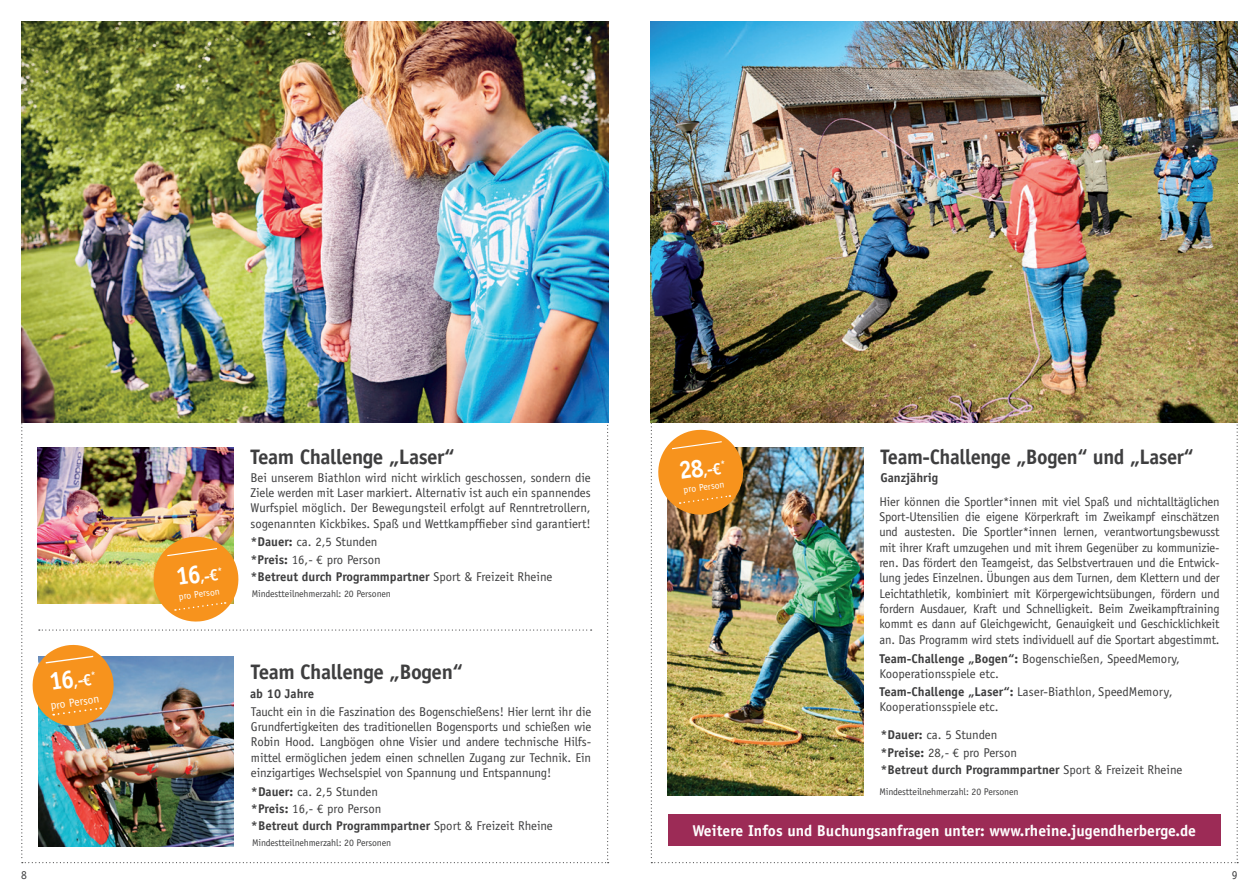
<style>
.page{position:relative;width:1259px;height:893px;background:#fff}
.page>*{position:absolute;margin:0;border:0;box-sizing:border-box;transform-origin:0 0}
.t1{font:700 21px "Officina Sans";letter-spacing:-.02em;color:#3e3e3f}
.t2{font:700 16.5px "Officina San ITC";color:#fff;scale:.93 1}
.t3{font:700 15.75px "Officina Sans";color:#fff}
.t4{font:12.75px/15.3px "Officina Sans";letter-spacing:-.01em;color:#3e3e3f}
.t5{font:12.75px/15.3px "Officina San ITC";color:#3e3e3f}
.t6{font:700 12.75px "Officina Sans";color:#3e3e3f}
.t7{font:12px "Officina Sans";color:#3e3e3f}
.t8{font:11.55px "Officina Sans";color:#fff}
.t9{font:9.75px "Officina Sans";letter-spacing:-.01em;color:#3e3e3f}
.t10{font:9.75px "Officina Sans";color:#fff}
.s1{font-family:"Officina Sans";font-size:25.5px}
.s2{font-weight:700}
.s3{font-family:"Officina San ITC"}
.s4{font-family:"Officina Sans";font-weight:700}
.s5{font-family:"Officina Sans"}
</style>
<div class="page">
<img style="left:651px;top:21px;width:586px;height:162px">
<img style="left:651px;top:183px;width:587px;height:680px">
<img style="left:21px;top:21px;width:587px;height:842px">
<div style="left:668px;top:814px;width:552px;height:32px;background:#9c2b56"></div>
<p class="t2" style="left:48px;top:674px;width:52px;rotate:-8deg"><span class="s1">16</span>,-€<sup>*</sup></p>
<p class="t8" style="left:50px;top:699px;width:51px;rotate:-8deg">pro Person</p>
<p class="t2" style="left:175px;top:570px;width:52px;rotate:-8deg"><span class="s1">16</span>,-€<sup>*</sup></p>
<p class="t10" style="left:178px;top:591px;width:43px;rotate:-8deg">pro Person</p>
<h1 class="t1" style="left:250px;top:443px;width:206px">Team Challenge „Laser“</h1>
<p class="t4" style="left:250px;top:470px;width:342px;text-align:justify">Bei unserem Biathlon wird nicht wirklich geschossen, sondern die Ziele werden mit Laser markiert. Alternativ ist auch ein spannendes Wurfspiel möglich. Der Bewegungsteil erfolgt auf Renntretrollern, sogenannten Kickbikes. Spaß und Wettkampffieber sind garantiert!</p>
<p class="t4" style="left:250px;top:533px;width:303px;line-height:17.4px"><span class="s2">*Dauer:</span> ca. 2,5 Stunden<br><span class="s2">*Preis:</span> 16,- <span class="s3">€</span> pro Person<br><span class="s2">*Betreut durch Programmpartner</span> Sport &amp; Freizeit Rheine</p>
<p class="t9" style="left:252px;top:588px;width:141px">Mindestteilnehmerzahl: 20 Personen</p>
<h1 class="t1" style="left:251px;top:659px;width:214px">Team Challenge „Bogen“</h1>
<p class="t6" style="left:250px;top:685px;width:65px">ab 10 Jahre</p>
<p class="t4" style="left:251px;top:704px;width:342px;text-align:justify">Taucht ein in die Faszination des Bogenschießens! Hier lernt ihr die Grundfertigkeiten des traditionellen Bogensports und schießen wie Robin Hood. Langbögen ohne Visier und andere technische Hilfs&shy;mittel ermöglichen jedem einen schnellen Zugang zur Technik. Ein einzigartiges Wechselspiel von Spannung und Entspannung!</p>
<p class="t4" style="left:251px;top:782px;width:303px;line-height:17.4px"><span class="s2">*Dauer:</span> ca. 2,5 Stunden<br><span class="s2">*Preis:</span> 16,- <span class="s3">€</span> pro Person<br><span class="s2">*Betreut durch Programmpartner</span> Sport &amp; Freizeit Rheine</p>
<p class="t9" style="left:252px;top:837px;width:141px">Mindestteilnehmerzahl: 20 Personen</p>
<p class="t2" style="left:678px;top:463px;width:52px;rotate:-8deg"><span class="s1">28</span>,-€<sup>*</sup></p>
<p class="t10" style="left:682px;top:484px;width:43px;rotate:-8deg">pro Person</p>
<h1 class="t1" style="left:880px;top:443px;width:315px">Team-Challenge „Bogen“ und „Laser“</h1>
<p class="t6" style="left:880px;top:470px;width:59px">Ganzjährig</p>
<p class="t4" style="left:879px;top:494px;width:342px;text-align:justify">Hier können die Sportler*innen mit viel Spaß und nichtalltäglichen Sport-Utensilien die eigene Körperkraft im Zweikampf einschätzen und austesten. Die Sportler*innen lernen, verantwortungsbewusst mit ihrer Kraft umzugehen und mit ihrem Gegenüber zu kommunizie&shy;ren. Das fördert den Teamgeist, das Selbstvertrauen und die Entwick&shy;lung jedes Einzelnen. Übungen aus dem Turnen, dem Klettern und der Leichtathletik, kombiniert mit Körpergewichtsübungen, fördern und fordern Ausdauer, Kraft und Schnelligkeit. Beim Zweikampftraining kommt es dann auf Gleichgewicht, Genauigkeit und Geschicklichkeit an. Das Programm wird stets individuell auf die Sportart abgestimmt.</p>
<p class="t4" style="left:879px;top:651px;width:302px"><span class="s2">Team-Challenge „Bogen“:</span> Bogenschießen, SpeedMemory,<br>Kooperationsspiele etc.</p>
<p class="t5" style="left:879px;top:684px;width:295px"><span class="s4">Team-Challenge „Laser“:</span> Laser-Biathlon, SpeedMemory,<br>Kooperationsspiele etc<span class="s5">.</span></p>
<p class="t4" style="left:880px;top:726px;width:303px;line-height:17.4px"><span class="s2">*Dauer:</span> ca. 5 Stunden<br><span class="s2">*Preise:</span> 28,- <span class="s3">€</span> pro Person<br><span class="s2">*Betreut durch Programmpartner</span> Sport &amp; Freizeit Rheine</p>
<p class="t9" style="left:879px;top:785px;width:141px">Mindestteilnehmerzahl: 20 Personen</p>
<p class="t3" style="left:692px;top:821px;width:505px">Weitere Infos und Buchungsanfragen unter: www.rheine.jugendherberge.de</p>
<p class="t7" style="left:21px;top:868px;width:7px">8</p>
<p class="t7" style="left:1232px;top:868px;width:7px">9</p>
</div>
